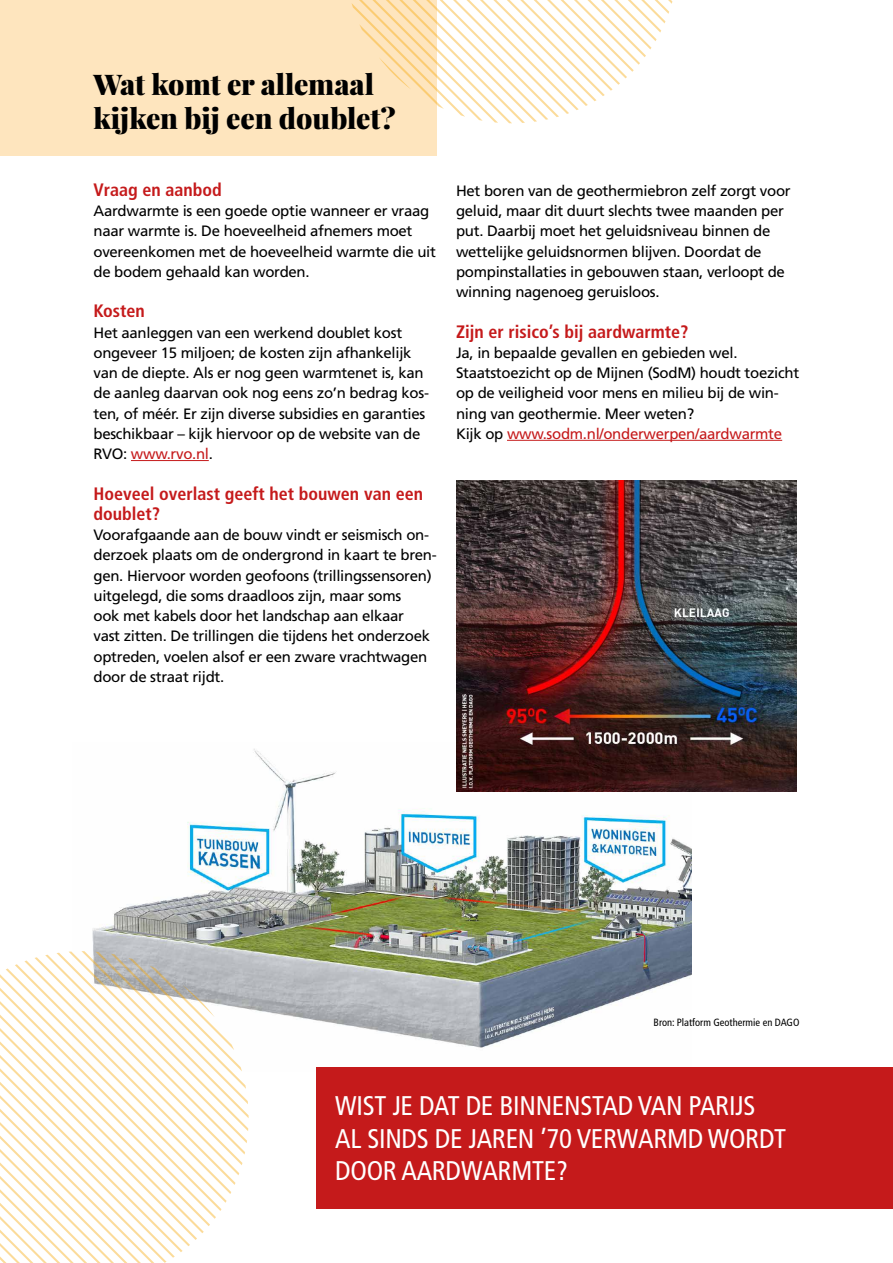
<style>
.page{position:relative;width:893px;height:1263px;background:#fff}
.page>*{position:absolute;margin:0;border:0;box-sizing:border-box;transform-origin:0 0}
.t1{font:900 28.5px/34.2px "Playfair Display";color:#000}
.t2{font:condensed 27px/32.4px "Frutiger LT Std";letter-spacing:-.01em;color:#fff}
.t3{font:700 condensed 18px/20.2px "Frutiger LT Std";color:#c51a1b}
.t4{font:15px/20.2px "Frutiger LT Std";letter-spacing:-.02em;color:#000}
.t5{font:condensed 10.5px "Frutiger LT Std";color:#000}
.s1{color:#c51a1b}
</style>
<div class="page">
<img style="left:92px;top:742px;width:600px;height:306px">
<img style="left:457px;top:480px;width:340px;height:311px">
<div style="left:0;top:0;width:437px;height:155px;background:#fee5be"></div>
<hr style="left:131px;top:460px;width:78px;height:1px;background:#c51a1b">
<hr style="left:507px;top:440px;width:275px;height:1px;background:#c51a1b">
<div style="left:316px;top:1067px;width:577px;height:141px;background:#c51a1b"></div>
<svg style="left:0;top:951px;width:249px;height:312px"></svg>
<svg style="left:351px;top:0;width:321px;height:123px"></svg>
<h1 class="t1" style="left:94px;top:66px;width:304px">Wat komt er allemaal kijken bij een doublet?</h1>
<p class="t3" style="left:94px;top:179px;width:130px">Vraag en aanbod</p>
<p class="t4" style="left:94px;top:201px;width:344px">Aardwarmte is een goede optie wanneer er vraag naar warmte is. De hoeveelheid afnemers moet overeenkomen met de hoeveelheid warmte die uit de bodem gehaald kan worden.</p>
<p class="t3" style="left:94px;top:301px;width:53px">Kosten</p>
<p class="t4" style="left:94px;top:322px;width:337px">Het aanleggen van een werkend doublet kost ongeveer 15 miljoen; de kosten zijn afhankelijk van de diepte. Als er nog geen warmtenet is, kan de aanleg daarvan ook nog eens zo’n bedrag kos&shy;ten, of méér. Er zijn diverse subsidies en garanties beschikbaar – kijk hiervoor op de website van de RVO: <span class="s1">www.rvo.nl</span>.</p>
<p class="t3" style="left:94px;top:483px;width:331px">Hoeveel overlast geeft het bouwen van een doublet?</p>
<p class="t4" style="left:94px;top:525px;width:345px">Voorafgaande aan de bouw vindt er seismisch on&shy;derzoek plaats om de ondergrond in kaart te bren&shy;gen. Hiervoor worden geofoons (trillingssensoren) uitgelegd, die soms draadloos zijn, maar soms<br>ook met kabels door het landschap aan elkaar<br>vast zitten. De trillingen die tijdens het onderzoek optreden, voelen alsof er een zware vrachtwagen door de straat rijdt.</p>
<p class="t4" style="left:456px;top:180px;width:336px">Het boren van de geothermiebron zelf zorgt voor geluid, maar dit duurt slechts twee maanden per put. Daarbij moet het geluidsniveau binnen de wettelijke geluidsnormen blijven. Doordat de pompinstallaties in gebouwen staan, verloopt de winning nagenoeg geruisloos.</p>
<p class="t3" style="left:456px;top:321px;width:234px">Zijn er risico’s bij aardwarmte?</p>
<p class="t4" style="left:456px;top:342px;width:345px">Ja, in bepaalde gevallen en gebieden wel.<br>Staatstoezicht op de Mijnen (SodM) houdt toezicht op de veiligheid voor mens en milieu bij de win&shy;ning van geothermie. Meer weten?<br>Kijk op <span class="s1">www.sodm.nl/onderwerpen/aardwarmte</span></p>
<p class="t5" style="left:654px;top:1016px;width:147px">Bron: Platform Geothermie en DAGO</p>
<h2 class="t2" style="left:335px;top:1090px;width:452px">WIST JE DAT DE BINNENSTAD VAN PARIJS<br>AL SINDS DE JAREN ’70 VERWARMD WORDT<br>DOOR AARDWARMTE?</h2>
</div>
